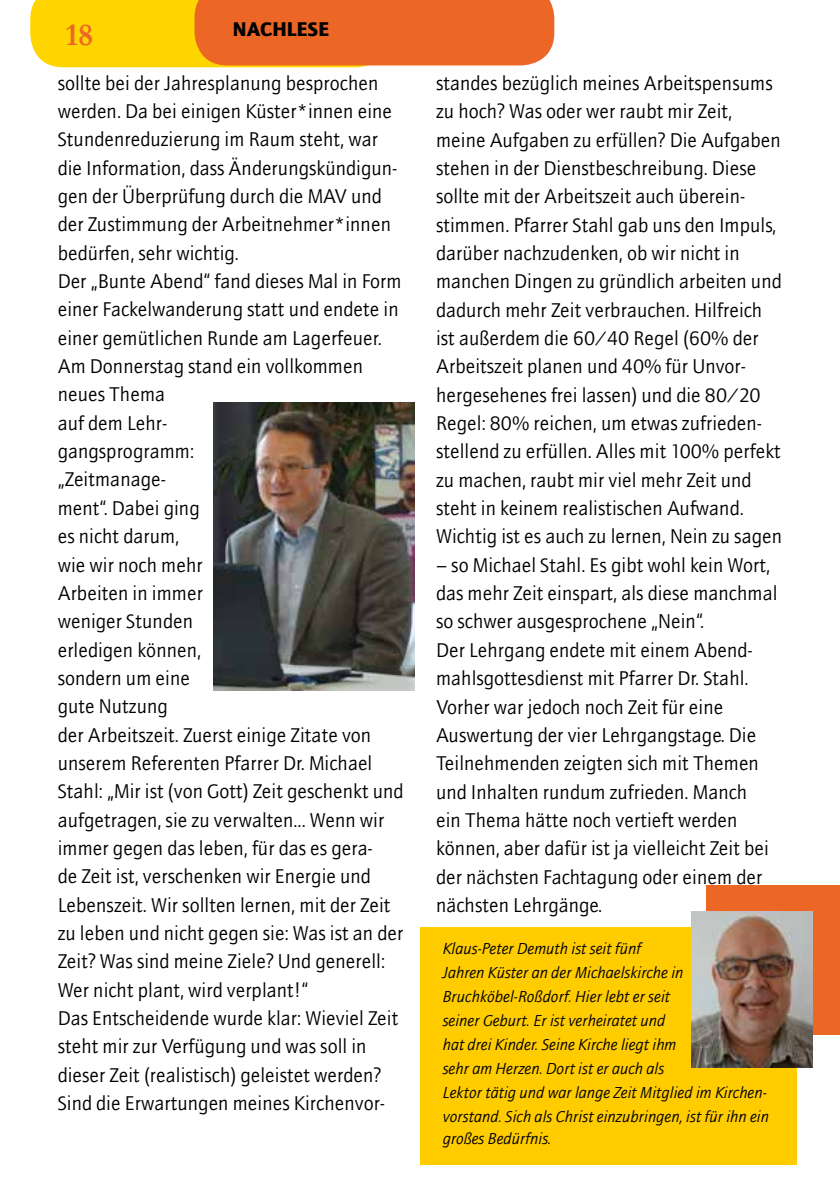
<style>
.page{position:relative;width:840px;height:1191px;background:#fff}
.page>*{position:absolute;margin:0;border:0;box-sizing:border-box;transform-origin:0 0}
.t1{font:700 32px "Garamond";color:#ec6726}
.t2{font:20px/28.4px "AT Quay Sans";color:#000}
.t3{font:900 20px "AT Quay Sans";color:#000}
.t4{font:italic 16px/24px "AT Quay Sans";color:#000}
</style>
<div class="page">
<svg style="left:30px;top:0;width:524px;height:67px;background:#f28d1e"></svg>
<div style="left:420px;top:927px;width:376px;height:237px;background:#fc0"></div>
<div style="left:706px;top:885px;width:133px;height:150px;background:#ec6726"></div>
<img style="left:691px;top:911px;width:121px;height:156px">
<img style="left:213px;top:403px;width:202px;height:287px">
<h1 class="t1" style="left:66px;top:13px;width:29px">18</h1>
<p class="t3" style="left:232px;top:17px;width:98px">NACHLESE</p>
<p class="t2" style="left:58px;top:68px;width:347px">sollte bei der Jahresplanung besprochen werden. Da bei einigen Küster*innen eine<br>Stundenreduzierung im Raum steht, war die Information, dass Änderungskündigun&shy;gen der Überprüfung durch die MAV und der Zustimmung der Arbeitnehmer*innen bedürfen, sehr wichtig.<br>Der „Bunte Abend“ fand dieses Mal in Form einer Fackelwanderung statt und endete in einer gemütlichen Runde am Lagerfeuer.<br>Am Donnerstag stand ein vollkommen neues Thema<br>auf dem Lehr-<br>gangsprogramm:<br>„Zeitmanage-<br>ment“. Dabei ging<br>es nicht darum,<br>wie wir noch mehr<br>Arbeiten in immer<br>weniger Stunden<br>erledigen können,<br>sondern um eine<br>gute Nutzung<br>der Arbeitszeit. Zuerst einige Zitate von unserem Referenten Pfarrer Dr. Michael<br>Stahl: „Mir ist (von Gott) Zeit geschenkt und aufgetragen, sie zu verwalten... Wenn wir immer gegen das leben, für das es gera-<br>de Zeit ist, verschenken wir Energie und<br>Lebenszeit. Wir sollten lernen, mit der Zeit zu leben und nicht gegen sie: Was ist an der<br>Zeit? Was sind meine Ziele? Und generell:<br>Wer nicht plant, wird verplant!“<br>Das Entscheidende wurde klar: Wieviel Zeit steht mir zur Verfügung und was soll in dieser Zeit (realistisch) geleistet werden?<br>Sind die Erwartungen meines Kirchenvor-</p>
<p class="t2" style="left:436px;top:69px;width:347px">standes bezüglich meines Arbeitspensums zu hoch? Was oder wer raubt mir Zeit, meine Aufgaben zu erfüllen? Die Aufgaben stehen in der Dienstbeschreibung. Diese sollte mit der Arbeitszeit auch überein&shy;stimmen. Pfarrer Stahl gab uns den Impuls, darüber nachzudenken, ob wir nicht in manchen Dingen zu gründlich arbeiten und dadurch mehr Zeit verbrauchen. Hilfreich ist außerdem die 60/40 Regel (60% der Arbeitszeit planen und 40% für Unvor&shy;hergesehenes frei lassen) und die 80/20<br>Regel: 80% reichen, um etwas zufrieden&shy;stellend zu erfüllen. Alles mit 100% perfekt zu machen, raubt mir viel mehr Zeit und steht in keinem realistischen Aufwand.<br>Wichtig ist es auch zu lernen, Nein zu sagen</p>
<p class="t2" style="left:436px;top:550px;width:343px">– so Michael Stahl. Es gibt wohl kein Wort, das mehr Zeit einspart, als diese manchmal so schwer ausgesprochene „Nein“.<br>Der Lehrgang endete mit einem Abend&shy;mahlsgottesdienst mit Pfarrer Dr. Stahl.<br>Vorher war jedoch noch Zeit für eine Auswertung der vier Lehrgangstage. Die Teilnehmenden zeigten sich mit Themen und Inhalten rundum zufrieden. Manch<br>ein Thema hätte noch vertieft werden können, aber dafür ist ja vielleicht Zeit bei der nächsten Fachtagung oder einem der nächsten Lehrgänge.</p>
<p class="t4" style="left:442px;top:936px;width:328px">Klaus-Peter Demuth ist seit fünf<br>Jahren Küster an der Michaelskirche in Bruchköbel-Roßdorf. Hier lebt er seit<br>seiner Geburt. Er ist verheiratet und<br>hat drei Kinder. Seine Kirche liegt ihm<br>sehr am Herzen. Dort ist er auch als<br>Lektor tätig und war lange Zeit Mitglied im Kirchen&shy;vorstand. Sich als Christ einzubringen, ist für ihn ein</p>
<p class="t4" style="left:442px;top:1126px;width:110px">großes Bedürfnis.</p>
</div>
